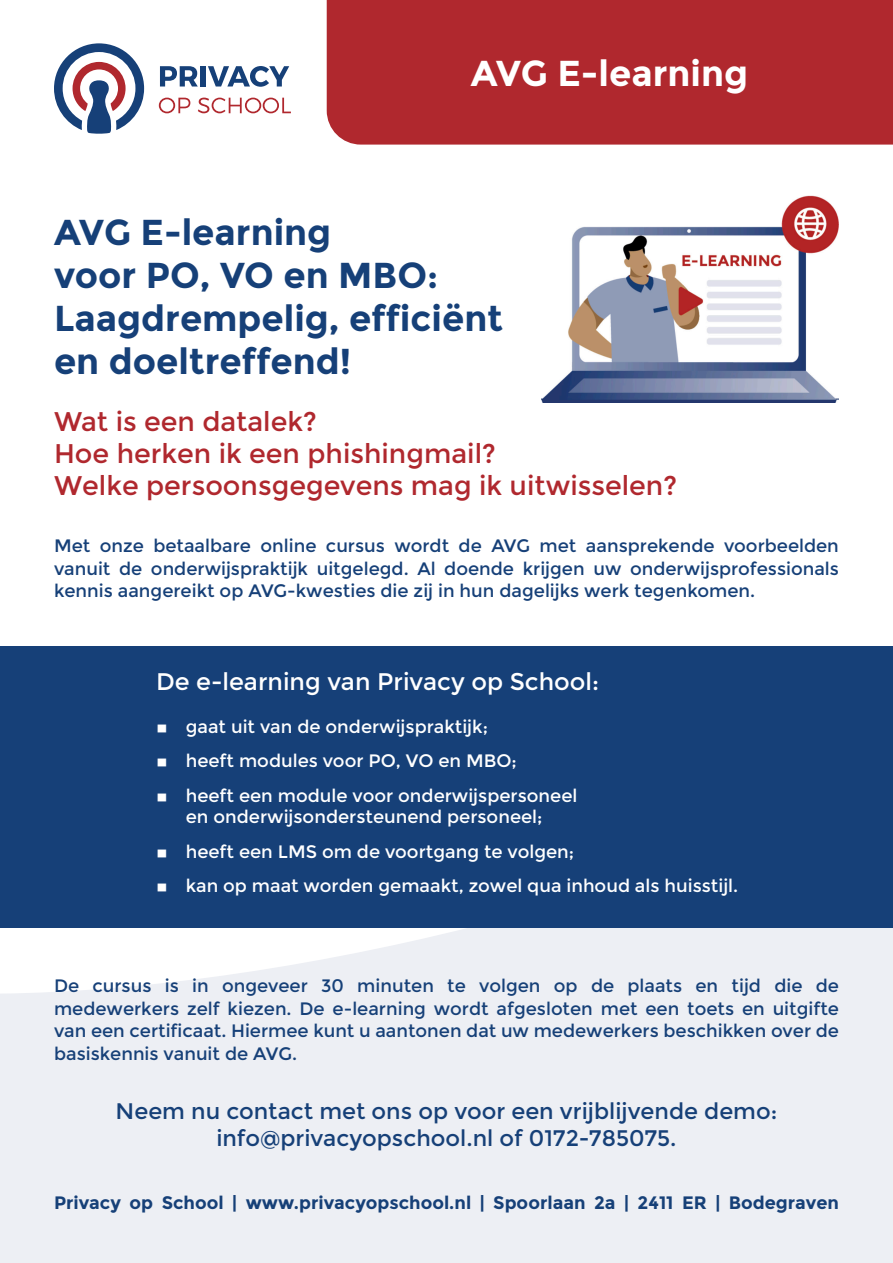
<style>
.page{position:relative;width:893px;height:1263px;background:#fff}
.page>*{position:absolute;margin:0;border:0;box-sizing:border-box;transform-origin:0 0}
.t1{font:700 36px/43.2px "Montserrat";color:#164078}
.Voorblad{font:700 36px "Montserrat";color:#fff}
.t2{font:27px "Montserrat";color:#b0282e}
.kadertekst{font:24px "Montserrat";color:#fff}
.bodytekst{font:22.5px "Montserrat";color:#164078}
.kadertekst-2{font:18px/22.5px "Montserrat";color:#164078;text-align:justify}
.t3{font:18px/21.6px "Montserrat";color:#fff;text-align:center}
.t4{font:700 18px "Montserrat";color:#164078}
</style>
<div class="page">
<div style="left:327px;top:0;width:566px;height:145px;background:#b0282e"></div>
<div style="left:0;top:646px;width:893px;height:617px;background:#edeff4"></div>
<svg style="left:160px;top:66px;width:38px;height:21px"></svg>
<div style="left:201px;top:66px;width:5px;height:21px;background:#164078"></div>
<svg style="left:208px;top:66px;width:81px;height:21px"></svg>
<svg style="left:159px;top:98px;width:31px;height:15px"></svg>
<svg style="left:198px;top:98px;width:93px;height:15px"></svg>
<svg style="left:54px;top:43px;width:90px;height:91px"></svg>
<div style="left:0;top:647px;width:893px;height:281px;background:#164078"></div>
<img style="left:541px;top:196px;width:298px;height:206px">
<p class="Voorblad" style="left:471px;top:52px;width:279px">AVG E-learning</p>
<p class="t1" style="left:54px;top:211px;width:279px">AVG E-learning</p>
<p class="t1" style="left:54px;top:254px;width:386px">voor PO, VO en MBO:</p>
<p class="t1" style="left:54px;top:297px;width:450px">Laagdrempelig, efficiënt en doeltreffend!</p>
<p class="t2" style="left:54px;top:405px;width:264px">Wat is een datalek?</p>
<p class="t2" style="left:54px;top:438px;width:443px">Hoe herken ik een phishingmail?</p>
<p class="t2" style="left:54px;top:470px;width:624px">Welke persoonsgegevens mag ik uitwisselen?</p>
<p class="kadertekst-2" style="left:54px;top:535px;width:786px">Met onze betaalbare online cursus wordt de AVG met aansprekende voorbeelden vanuit de onderwijspraktijk uitgelegd. Al doende krijgen uw onderwijsprofessionals kennis aangereikt op AVG-kwesties die zij in hun dagelijks werk tegenkomen.</p>
<p class="kadertekst" style="left:156px;top:667px;width:445px">De e-learning van Privacy op School:</p>
<p class="t3" style="left:156px;top:716px;width:333px">◊ gaat uit van de onderwijspraktijk;</p>
<p class="t3" style="left:156px;top:750px;width:362px">◊ heeft modules voor PO, VO en MBO;</p>
<p class="t3" style="left:156px;top:785px;width:423px">◊ heeft een module voor onderwijspersoneel en onderwijsondersteunend personeel;</p>
<p class="t3" style="left:156px;top:841px;width:420px">◊ heeft een LMS om de voortgang te volgen;</p>
<p class="t3" style="left:156px;top:875px;width:584px">◊ kan op maat worden gemaakt, zowel qua inhoud als huisstijl.</p>
<p class="kadertekst-2" style="left:54px;top:975px;width:786px">De cursus is in ongeveer 30 minuten te volgen op de plaats en tijd die de medewerkers zelf kiezen. De e-learning wordt afgesloten met een toets en uitgifte van een certificaat. Hiermee kunt u aantonen dat uw medewerkers beschikken over de basiskennis vanuit de AVG.</p>
<p class="bodytekst" style="left:116px;top:1097px;width:663px">Neem nu contact met ons op voor een vrijblijvende demo:</p>
<p class="bodytekst" style="left:216px;top:1124px;width:462px">info@privacyopschool.nl of 0172-785075.</p>
<p class="t4" style="left:54px;top:1192px;width:786px">Privacy op School | www.privacyopschool.nl | Spoorlaan 2a | 2411 ER | Bodegraven</p>
</div>
